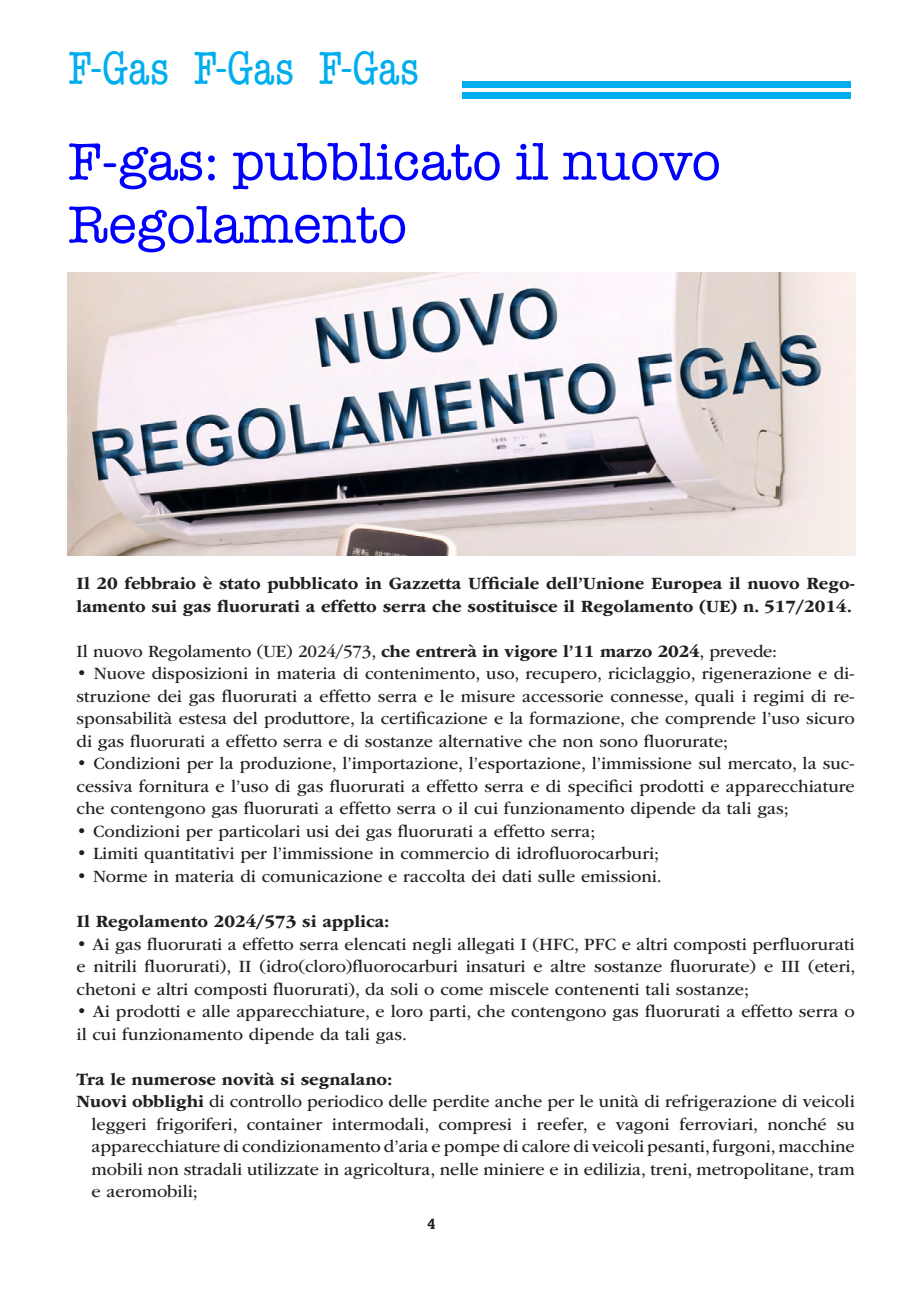
<style>
.page{position:relative;width:919px;height:1289px;background:#fff}
.page>*{position:absolute;margin:0;border:0;box-sizing:border-box;transform-origin:0 0}
.t1{font:54px/63px "American Typewriter";color:#00f}
.t2{font:condensed 48px "American Typewriter";letter-spacing:.005em;color:#00aeef}
.elenco_generico{font:18px/22.5px "ITC Garamond Std";color:#231f20;text-align:justify}
.t3{font:700 18px/22.5px "ITC Garamond Std";color:#231f20}
.t4{font:700 15px "Rockwell Std";color:#231f20}
.s1{font-weight:700}
</style>
<div class="page">
<div style="left:462px;top:81px;width:388px;height:6px;background:#00aeef"></div>
<div style="left:462px;top:92px;width:388px;height:6px;background:#00aeef"></div>
<img style="left:68px;top:272px;width:787px;height:283px">
<h2 class="t2" style="left:68px;top:32px;width:353px">F-Gas F-Gas F-Gas</h2>
<p class="t1" style="left:68px;top:128px;width:654px">F-gas: pubblicato il nuovo<br>Regolamento</p>
<p class="t3" style="left:77px;top:572px;width:779px">Il 20 febbraio è stato pubblicato in Gazzetta Ufficiale dell’Unione Europea il nuovo Rego&shy;lamento sui gas fluorurati a effetto serra che sostituisce il Regolamento (UE) n. 517/2014.</p>
<p class="elenco_generico" style="left:77px;top:640px;width:702px">Il nuovo Regolamento (UE) 2024/573, <span class="s1">che entrerà in vigore l’11 marzo 2024</span>, prevede:</p>
<p class="elenco_generico" style="left:77px;top:662px;width:779px">• Nuove disposizioni in materia di contenimento, uso, recupero, riciclaggio, rigenerazione e di&shy;struzione dei gas fluorurati a effetto serra e le misure accessorie connesse, quali i regimi di re&shy;sponsabilità estesa del produttore, la certificazione e la formazione, che comprende l’uso sicuro di gas fluorurati a effetto serra e di sostanze alternative che non sono fluorurate;</p>
<p class="elenco_generico" style="left:77px;top:752px;width:779px">• Condizioni per la produzione, l’importazione, l’esportazione, l’immissione sul mercato, la suc&shy;cessiva fornitura e l’uso di gas fluorurati a effetto serra e di specifici prodotti e apparecchiature che contengono gas fluorurati a effetto serra o il cui funzionamento dipende da tali gas;</p>
<p class="elenco_generico" style="left:77px;top:820px;width:520px">• Condizioni per particolari usi dei gas fluorurati a effetto serra;</p>
<p class="elenco_generico" style="left:77px;top:842px;width:584px">• Limiti quantitativi per l’immissione in commercio di idrofluorocarburi;</p>
<p class="elenco_generico" style="left:77px;top:865px;width:586px">• Norme in materia di comunicazione e raccolta dei dati sulle emissioni.</p>
<p class="t3" style="left:77px;top:910px;width:314px">Il Regolamento 2024/573 si applica:</p>
<p class="elenco_generico" style="left:77px;top:932px;width:780px">• Ai gas fluorurati a effetto serra elencati negli allegati I (HFC, PFC e altri composti perfluorurati e nitrili fluorurati), II (idro(cloro)fluorocarburi insaturi e altre sostanze fluorurate) e III (eteri, chetoni e altri composti fluorurati), da soli o come miscele contenenti tali sostanze;</p>
<p class="elenco_generico" style="left:77px;top:1000px;width:779px">• Ai prodotti e alle apparecchiature, e loro parti, che contengono gas fluorurati a effetto serra o il cui funzionamento dipende da tali gas.</p>
<p class="t3" style="left:77px;top:1067px;width:317px">Tra le numerose novità si segnalano:</p>
<p class="elenco_generico" style="left:92px;top:1090px;width:764px;text-indent:-15px"><span class="s1">Nuovi obblighi</span> di controllo periodico delle perdite anche per le unità di refrigerazione di veicoli leggeri frigoriferi, container intermodali, compresi i reefer, e vagoni ferroviari, nonché su apparecchiature di condizionamento d’aria e pompe di calore di veicoli pesanti, furgoni, macchine mobili non stradali utilizzate in agricoltura, nelle miniere e in edilizia, treni, metropolitane, tram e aeromobili;</p>
<p class="t4" style="left:427px;top:1214px;width:10px">4</p>
</div>
